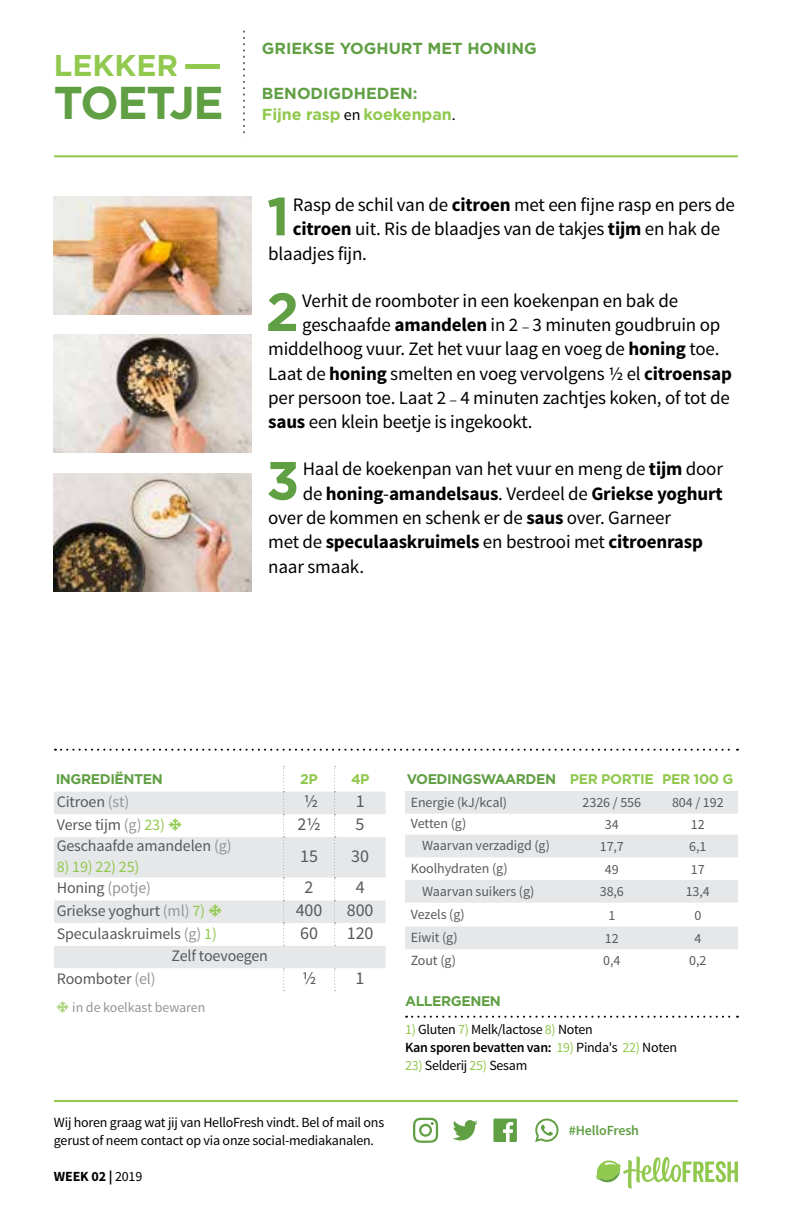
<style>
.page{position:relative;width:792px;height:1224px;background:#fff}
.page>*{position:absolute;margin:0;border:0;box-sizing:border-box;transform-origin:0 0}
.t1{font:700 53.8px "Gotham";color:#609f43}
.t2{font:700 46px "Gotham";letter-spacing:-.03em;color:#609f43}
.t3{font:700 30px "Gotham";color:#91c84e}
.t4{font:19px "Source Sans Pro";letter-spacing:-.01em;color:#000}
.t5{font:700 19px "Source Sans Pro";letter-spacing:-.01em;color:#000}
.t6{font:18px "Source Sans Pro";letter-spacing:-.005em;color:#58595b}
.t7{font:16px "Source Sans Pro";letter-spacing:-.01em;color:#58595b}
.t8{font:700 16px/20.8px "Gotham";letter-spacing:-.005em;color:#91c84e}
.t9{font:700 16px "Gotham";color:#609f43}
.t10{font:16px "Source Sans Pro";letter-spacing:-.01em;color:#939598}
.t11{font:16px "Source Sans Pro";color:#91c84e}
.t12{font:14px/18px "Source Sans Pro";letter-spacing:-.015em;color:#000}
.t13{font:14px "Source Sans Pro";letter-spacing:-.005em;color:#58595b}
.t14{font:700 14px "Gotham";letter-spacing:-.03em;color:#91c84e}
.t15{font:700 14px "Gotham";letter-spacing:-.03em;color:#609f43}
.t16{font:14px "Source Sans Pro";letter-spacing:-.005em;color:#939598}
.t17{font:700 14px "Source Sans Pro";letter-spacing:-.01em;color:#000}
.t18{font:600 14px "Source Sans Pro";letter-spacing:-.01em;color:#609f43}
.s1{color:#609f43}
.s2{font-family:"Source Sans Pro";font-weight:400;color:#000}
.s3{font-weight:700}
.s4{font-weight:600;font-size:16px;color:#58595b}
.s5{font-weight:400}
.s6{color:#939598}
.s7{color:#91c84e}
.s8{color:#58595b}
.s9{font-weight:600}
</style>
<div class="page">
<hr style="left:54px;top:1100px;width:684px;height:2px;background:#91c84e">
<hr style="left:54px;top:155px;width:684px;height:2px;background:#91c84e">
<div style="left:185px;top:64px;width:35px;height:5px;background:#91c84e"></div>
<svg style="left:406px;top:1016px;width:332px;height:2px"></svg>
<svg style="left:55px;top:749px;width:683px;height:2px"></svg>
<svg style="left:413px;top:1118px;width:25px;height:25px"></svg>
<svg style="left:453px;top:1120px;width:25px;height:20px"></svg>
<svg style="left:493px;top:1119px;width:24px;height:23px"></svg>
<svg style="left:535px;top:1119px;width:24px;height:23px"></svg>
<svg style="left:596px;top:1156px;width:142px;height:32px"></svg>
<img style="left:54px;top:196px;width:198px;height:118px">
<img style="left:54px;top:335px;width:198px;height:118px">
<img style="left:54px;top:474px;width:198px;height:118px">
<div style="left:54px;top:792px;width:332px;height:22px;background:#e6e7e8"></div>
<svg style="left:54px;top:837px;width:332px;height:131px;fill:#e6e7e8"></svg>
<svg style="left:283px;top:968px;width:2px;height:23px"></svg>
<svg style="left:334px;top:968px;width:2px;height:23px"></svg>
<svg style="left:283px;top:766px;width:2px;height:180px"></svg>
<svg style="left:334px;top:766px;width:2px;height:180px"></svg>
<svg style="left:405px;top:791px;width:333px;height:158px;fill:#e6e7e8"></svg>
<svg style="left:209px;top:905px;width:13px;height:12px"></svg>
<h3 class="t3" style="left:54px;top:46px;width:126px">LEKKER</h3>
<h2 class="t2" style="left:54px;top:72px;width:171px">TOETJE</h2>
<p class="t9" style="left:262px;top:38px;width:276px">GRIEKSE YOGHURT MET HONING</p>
<p class="t8" style="left:262px;top:83px;width:195px"><span class="s1">BENODIGDHEDEN:<br></span>Fijne rasp <span class="s2">en</span> koekenpan<span class="s2">.</span></p>
<h1 class="t1" style="left:267px;top:181px;width:24px">1</h1>
<p class="t4" style="left:293px;top:193px;width:444px">Rasp de schil van de <span class="s3">citroen</span> met een fijne rasp en pers de</p>
<p class="t4" style="left:293px;top:217px;width:429px"><span class="s3">citroen</span> uit. Ris de blaadjes van de takjes <span class="s3">tijm</span> en hak de</p>
<p class="t4" style="left:268px;top:242px;width:100px">blaadjes fijn.</p>
<h1 class="t1" style="left:266px;top:276px;width:35px">2</h1>
<p class="t4" style="left:302px;top:289px;width:377px">Verhit de roomboter in een koekenpan en bak de</p>
<p class="t4" style="left:302px;top:313px;width:420px">geschaafde <span class="s3">amandelen</span> in 2 <span class="s4">–</span> 3 minuten goudbruin op</p>
<p class="t4" style="left:268px;top:337px;width:453px">middelhoog vuur. Zet het vuur laag en voeg de <span class="s3">honing</span> toe.</p>
<p class="t4" style="left:268px;top:362px;width:465px">Laat de <span class="s3">honing</span> smelten en voeg vervolgens 1/2 el <span class="s3">citroensap</span></p>
<p class="t4" style="left:268px;top:386px;width:463px">per persoon toe. Laat 2 <span class="s4">–</span> 4 minuten zachtjes koken, of tot de</p>
<p class="t4" style="left:268px;top:410px;width:266px"><span class="s3">saus</span> een klein beetje is ingekookt.</p>
<h1 class="t1" style="left:266px;top:445px;width:35px">3</h1>
<p class="t4" style="left:303px;top:457px;width:422px">Haal de koekenpan van het vuur en meng de <span class="s3">tijm</span> door</p>
<p class="t5" style="left:303px;top:481px;width:422px"><span class="s5">de</span> honing<span class="s5">-</span>amandelsaus<span class="s5">. Verdeel de</span> Griekse yoghurt</p>
<p class="t4" style="left:268px;top:506px;width:404px">over de kommen en schenk er de <span class="s3">saus</span> over. Garneer</p>
<p class="t5" style="left:268px;top:530px;width:436px"><span class="s5">met de</span> speculaaskruimels <span class="s5">en bestrooi met</span> citroenrasp</p>
<p class="t4" style="left:268px;top:554px;width:97px">naar smaak.</p>
<p class="t15" style="left:56px;top:770px;width:109px">INGREDIËNTEN</p>
<p class="t14" style="left:300px;top:769px;width:19px">2P</p>
<p class="t14" style="left:351px;top:769px;width:20px">4P</p>
<p class="t7" style="left:57px;top:792px;width:74px">Citroen <span class="s6">(st)</span></p>
<p class="t6" style="left:304px;top:790px;width:16px">1/2</p>
<p class="t6" style="left:356px;top:790px;width:10px">1</p>
<p class="t7" style="left:57px;top:815px;width:110px">Verse tijm <span class="s6">(g)</span> <span class="s7">23)</span></p>
<p class="t6" style="left:297px;top:813px;width:25px">21/2</p>
<p class="t6" style="left:356px;top:813px;width:10px">5</p>
<p class="t7" style="left:57px;top:836px;width:176px">Geschaafde amandelen <span class="s6">(g)</span></p>
<p class="t11" style="left:57px;top:857px;width:84px">8) 19) 22) 25)</p>
<p class="t6" style="left:300px;top:845px;width:19px">15</p>
<p class="t6" style="left:351px;top:845px;width:19px">30</p>
<p class="t10" style="left:57px;top:878px;width:96px"><span class="s8">Honing</span> (potje)</p>
<p class="t6" style="left:305px;top:876px;width:10px">2</p>
<p class="t6" style="left:356px;top:876px;width:10px">4</p>
<p class="t7" style="left:57px;top:901px;width:150px">Griekse yoghurt <span class="s6">(ml)</span> <span class="s7">7)</span></p>
<p class="t6" style="left:296px;top:899px;width:28px">400</p>
<p class="t6" style="left:347px;top:899px;width:28px">800</p>
<p class="t7" style="left:57px;top:923px;width:162px">Speculaaskruimels <span class="s6">(g)</span> <span class="s7">1)</span></p>
<p class="t6" style="left:300px;top:922px;width:19px">60</p>
<p class="t6" style="left:347px;top:922px;width:28px">120</p>
<p class="t7" style="left:172px;top:946px;width:98px">Zelf toevoegen</p>
<p class="t7" style="left:57px;top:969px;width:100px">Roomboter <span class="s6">(el)</span></p>
<p class="t6" style="left:302px;top:967px;width:16px">1/2</p>
<p class="t6" style="left:356px;top:967px;width:10px">1</p>
<p class="t16" style="left:72px;top:999px;width:135px">in de koelkast bewaren</p>
<p class="t12" style="left:54px;top:1114px;width:332px">Wij horen graag wat jij van HelloFresh vindt. Bel of mail ons gerust of neem contact op via onze social-mediakanalen.</p>
<p class="t17" style="left:54px;top:1168px;width:90px">WEEK 02 | <span class="s5">2019</span></p>
<p class="t14" style="left:407px;top:770px;width:328px"><span class="s1">VOEDINGSWAARDEN</span> PER PORTIE PER 100 G</p>
<p class="t13" style="left:411px;top:793px;width:98px">Energie (kJ/kcal)</p>
<p class="t13" style="left:583px;top:794px;width:60px">2326 / 556</p>
<p class="t13" style="left:672px;top:794px;width:53px">804 / 192</p>
<p class="t13" style="left:411px;top:815px;width:57px">Vetten (g)</p>
<p class="t13" style="left:605px;top:816px;width:15px">34</p>
<p class="t13" style="left:691px;top:816px;width:15px">12</p>
<p class="t13" style="left:422px;top:837px;width:129px">Waarvan verzadigd (g)</p>
<p class="t13" style="left:600px;top:838px;width:26px">17,7</p>
<p class="t13" style="left:689px;top:838px;width:19px">6,1</p>
<p class="t13" style="left:411px;top:860px;width:98px">Koolhydraten (g)</p>
<p class="t13" style="left:605px;top:860px;width:15px">49</p>
<p class="t13" style="left:691px;top:860px;width:15px">17</p>
<p class="t13" style="left:422px;top:882px;width:114px">Waarvan suikers (g)</p>
<p class="t13" style="left:600px;top:883px;width:26px">38,6</p>
<p class="t13" style="left:686px;top:883px;width:26px">13,4</p>
<p class="t13" style="left:411px;top:906px;width:56px">Vezels (g)</p>
<p class="t13" style="left:608px;top:906px;width:8px">1</p>
<p class="t13" style="left:694px;top:906px;width:8px">0</p>
<p class="t13" style="left:411px;top:929px;width:48px">Eiwit (g)</p>
<p class="t13" style="left:605px;top:929px;width:15px">12</p>
<p class="t13" style="left:694px;top:929px;width:8px">4</p>
<p class="t13" style="left:411px;top:952px;width:47px">Zout (g)</p>
<p class="t13" style="left:603px;top:952px;width:19px">0,4</p>
<p class="t13" style="left:689px;top:952px;width:19px">0,2</p>
<p class="t15" style="left:405px;top:991px;width:97px">ALLERGENEN</p>
<p class="t12" style="left:405px;top:1020px;width:273px"><span class="s7">1)</span> Gluten <span class="s7">7)</span> Melk/lactose <span class="s7">8)</span> Noten<br><span class="s9">Kan sporen bevatten van:</span> <span class="s7">19)</span> Pinda's <span class="s7">22)</span> Noten</p>
<p class="t12" style="left:405px;top:1057px;width:124px"><span class="s7">23)</span> Selderij <span class="s7">25)</span> Sesam</p>
<p class="t18" style="left:569px;top:1122px;width:72px">#HelloFresh</p>
</div>
